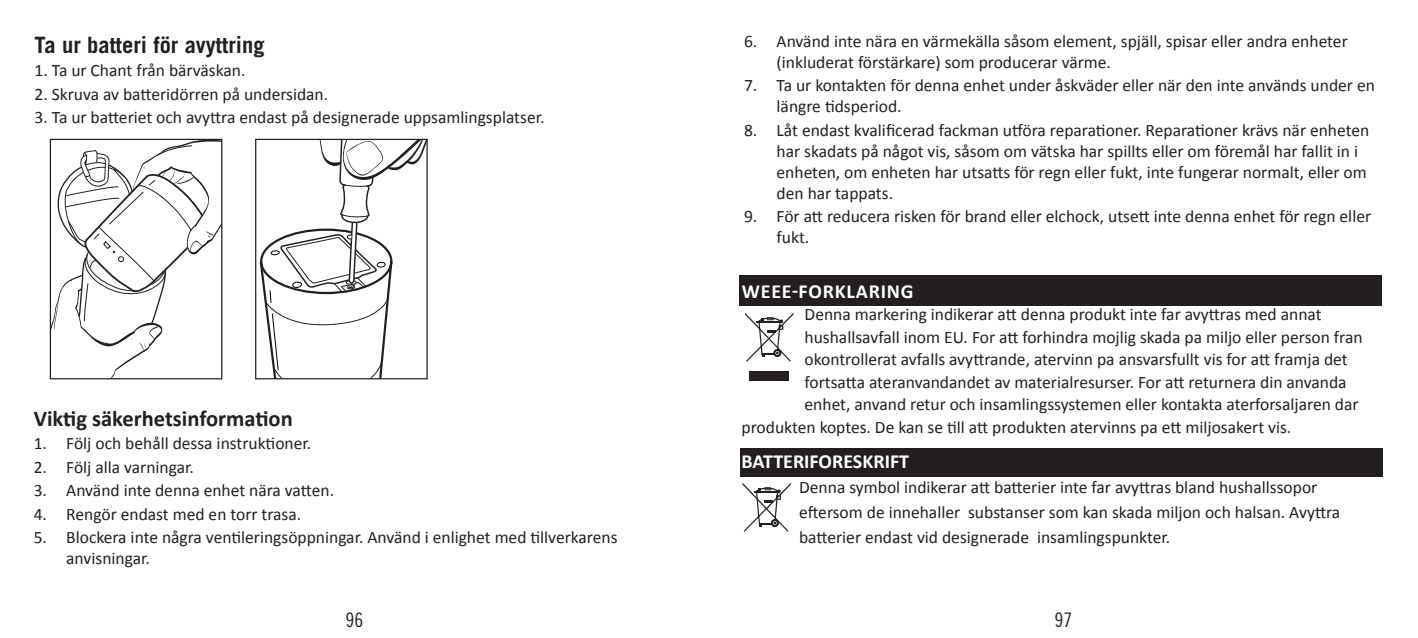
<style>
.page{position:relative;width:1418px;height:638px;background:#fff}
.page>*{position:absolute;margin:0;border:0;box-sizing:border-box;transform-origin:0 0}
.t1{font:700 22.5px "Calibri";color:#231f20}
.t2{font:700 22.5px "Trade Gothic";color:#231f20}
.t3{font:700 20px "Calibri";color:#fff}
.t4{font:700 20px "Calibri";letter-spacing:.04em;color:#fff}
.t5{font:20px "Trade Gothic Cond Eighteen";color:#231f20}
.t6{font:17.5px/21px "Calibri";color:#231f20}
</style>
<div class="page">
<svg style="left:52px;top:141px;width:168px;height:236px"></svg>
<div style="left:50px;top:139px;width:172px;height:240px;border:1px solid #231f20"></div>
<svg style="left:259px;top:141px;width:167px;height:236px"></svg>
<div style="left:255px;top:139px;width:173px;height:240px;border:1px solid #231f20"></div>
<div style="left:739px;top:275px;width:642px;height:30px;background:#231f20"></div>
<div style="left:740px;top:447px;width:642px;height:29px;background:#231f20"></div>
<div style="left:749px;top:371px;width:40px;height:10px;background:#231f20"></div>
<svg style="left:745px;top:313px;width:48px;height:49px"></svg>
<svg style="left:742px;top:483px;width:49px;height:49px"></svg>
<p class="t2" style="left:35px;top:31px;width:232px">Ta ur batteri för avyttring</p>
<p class="t6" style="left:35px;top:60px;width:212px">1. Ta ur Chant från bärväskan.</p>
<p class="t6" style="left:35px;top:83px;width:295px">2. Skruva av batteridörren på undersidan.</p>
<p class="t6" style="left:35px;top:107px;width:511px">3. Ta ur batteriet och avyttra endast på designerade uppsamlingsplatser.</p>
<p class="t1" style="left:34px;top:404px;width:260px">Viktig säkerhetsinformation</p>
<p class="t6" style="left:34px;top:433px;width:279px">1. Följ och behåll dessa instruktioner.</p>
<p class="t6" style="left:34px;top:456px;width:162px">2. Följ alla varningar.</p>
<p class="t6" style="left:34px;top:480px;width:302px">3. Använd inte denna enhet nära vatten.</p>
<p class="t6" style="left:34px;top:503px;width:269px">4. Rengör endast med en torr trasa.</p>
<p class="t6" style="left:66px;top:527px;width:553px;text-indent:-32px">5. Blockera inte några ventileringsöppningar. Använd i enlighet med tillverkarens anvisningar.</p>
<p class="t6" style="left:776px;top:31px;width:572px;text-indent:-32px">6. Använd inte nära en värmekälla såsom element, spjäll, spisar eller andra enheter (inkluderat förstärkare) som producerar värme.</p>
<p class="t6" style="left:776px;top:75px;width:600px;text-indent:-32px">7. Ta ur kontakten för denna enhet under åskväder eller när den inte används under en längre tidsperiod.</p>
<p class="t6" style="left:776px;top:120px;width:594px;text-indent:-32px">8. Låt endast kvalificerad fackman utföra reparationer. Reparationer krävs när enheten har skadats på något vis, såsom om vätska har spillts eller om föremål har fallit in i enheten, om enheten har utsatts för regn eller fukt, inte fungerar normalt, eller om den har tappats.</p>
<p class="t6" style="left:776px;top:206px;width:596px;text-indent:-32px">9. För att reducera risken för brand eller elchock, utsett inte denna enhet för regn eller fukt.</p>
<p class="t4" style="left:742px;top:278px;width:173px">WEEE-FORKLARING</p>
<p class="t6" style="left:804px;top:304px;width:518px">Denna markering indikerar att denna produkt inte far avyttras med annat</p>
<p class="t6" style="left:804px;top:326px;width:559px">hushallsavfall inom EU. For att forhindra mojlig skada pa miljo eller person fran</p>
<p class="t6" style="left:804px;top:349px;width:544px">okontrollerat avfalls avyttrande, atervinn pa ansvarsfullt vis for att framja det</p>
<p class="t6" style="left:804px;top:371px;width:543px">fortsatta ateranvandandet av materialresurser. For att returnera din anvanda</p>
<p class="t6" style="left:804px;top:394px;width:555px">enhet, anvand retur och insamlingssystemen eller kontakta aterforsaljaren dar</p>
<p class="t6" style="left:741px;top:416px;width:551px">produkten koptes. De kan se till att produkten atervinns pa ett miljosakert vis.</p>
<p class="t3" style="left:741px;top:448px;width:169px">BATTERIFORESKRIFT</p>
<p class="t6" style="left:799px;top:474px;width:542px;line-height:25px">Denna symbol indikerar att batterier inte far avyttras bland hushallssopor eftersom de innehaller substanser som kan skada miljon och halsan. Avyttra batterier endast vid designerade insamlingspunkter.</p>
<p class="t5" style="left:345px;top:608px;width:19px">96</p>
<p class="t5" style="left:1054px;top:608px;width:19px">97</p>
</div>
